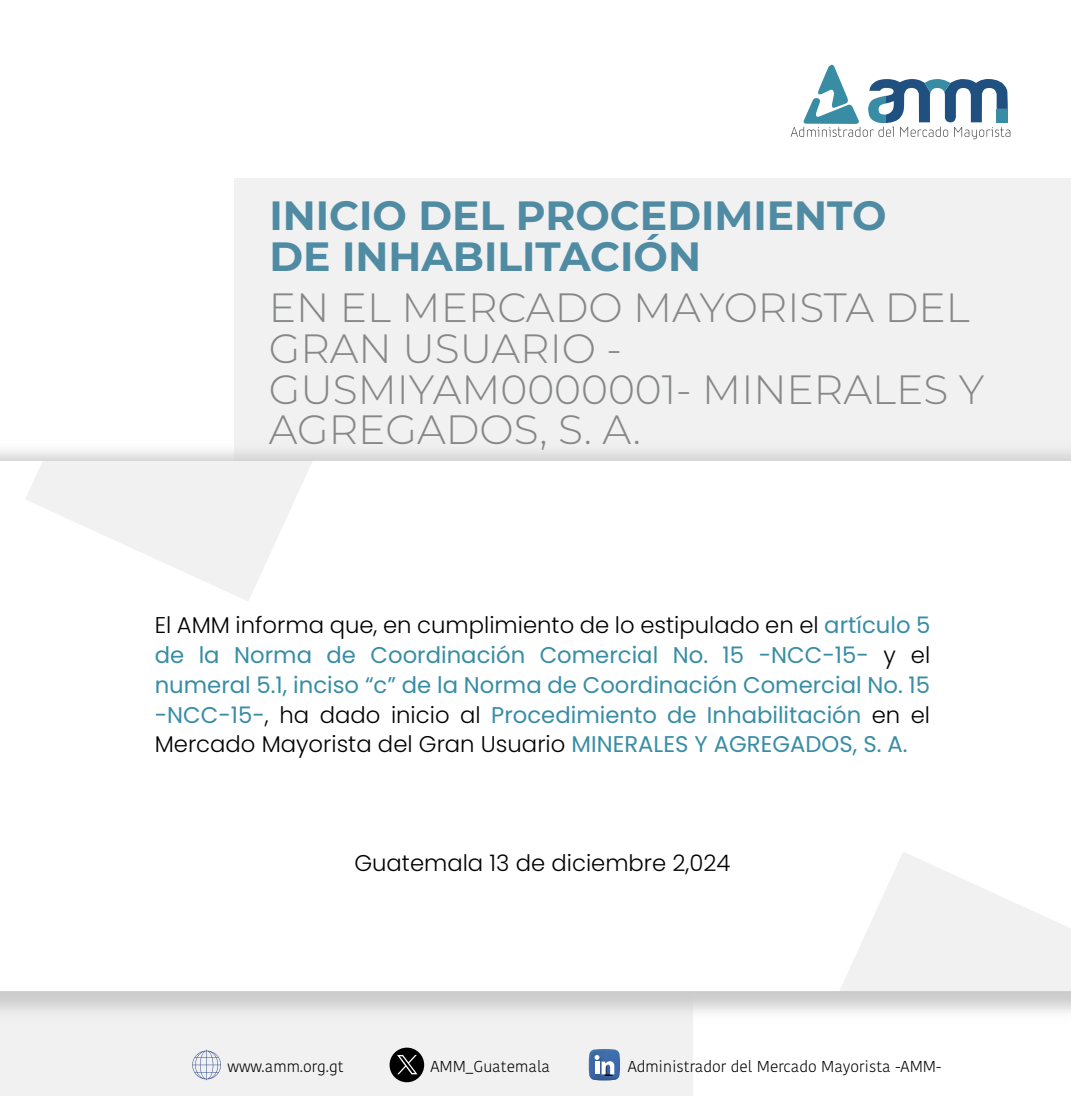
<style>
.page{position:relative;width:1071px;height:1096px;background:#fff}
.page>*{position:absolute;margin:0;border:0;box-sizing:border-box;transform-origin:0 0}
.t1{font:300 40.77px/40.8px "Montserrat";color:#868787}
.t2{font:700 40.77px/40.8px "Montserrat";color:#4f8ba3}
.t3{font:22.75px/29.8px "Poppins";color:#388da5;text-align:justify}
.t4{font:300 22.75px "Poppins";color:#000}
.t5{font:21px "Myriad Pro";color:#000}
.t6{font:300 15.75px "Kohinoor Bangla";color:#000}
.s1{font-weight:300;color:#000}
</style>
<div class="page">
<div style="left:0;top:757px;width:693px;height:339px;background:#f1f1f1"></div>
<div style="left:234px;top:178px;width:837px;height:343px;background:#f1f1f1"></div>
<svg style="left:589px;top:1069px;width:31px;height:12px"></svg>
<svg style="left:192px;top:1069px;width:29px;height:11px"></svg>
<div style="left:390px;top:1048px;width:34px;height:34px;background:#000;border-radius:50%"></div>
<svg style="left:397px;top:1069px;width:20px;height:5px"></svg>
<svg style="left:791px;top:64px;width:219px;height:75px"></svg>
<img style="left:0;top:450px;width:1071px;height:619px">
<svg style="left:0;top:461px;width:1071px;height:530px"></svg>
<svg style="left:25px;top:461px;width:559px;height:141px"></svg>
<svg style="left:567px;top:852px;width:504px;height:140px"></svg>
<h1 class="t2" style="left:269px;top:193px;width:619px">INICIO DEL PROCEDIMIENTO<br>DE INHABILITACIÓN</h1>
<h1 class="t1" style="left:269px;top:286px;width:717px">EN EL MERCADO MAYORISTA DEL<br>GRAN USUARIO -<br>GUSMIYAM0000001- MINERALES Y<br>AGREGADOS, S. A.</h1>
<p class="t3" style="left:155px;top:611px;width:777px"><span class="s1">El AMM informa que, en cumplimiento de lo estipulado en el</span> artículo 5 de la Norma de Coordinación Comercial No. 15 -NCC-15- <span class="s1">y el </span>numeral 5.1, inciso “c” de la Norma de Coordinación Comercial No. 15 -NCC-15-<span class="s1">, ha dado inicio al</span> Procedimiento de Inhabilitación <span class="s1">en el Mercado Mayorista del Gran Usuario</span> MINERALES Y AGREGADOS, S. A.</p>
<p class="t4" style="left:354px;top:850px;width:378px">Guatemala 13 de diciembre 2,024</p>
<p class="t6" style="left:227px;top:1055px;width:118px">www.amm.org.gt</p>
<p class="t6" style="left:430px;top:1055px;width:121px">AMM_Guatemala</p>
<p class="t6" style="left:628px;top:1055px;width:315px">Administrador del Mercado Mayorista -AMM-</p>
<p class="t5" style="left:603px;top:1056px;width:11px">L</p>
</div>
